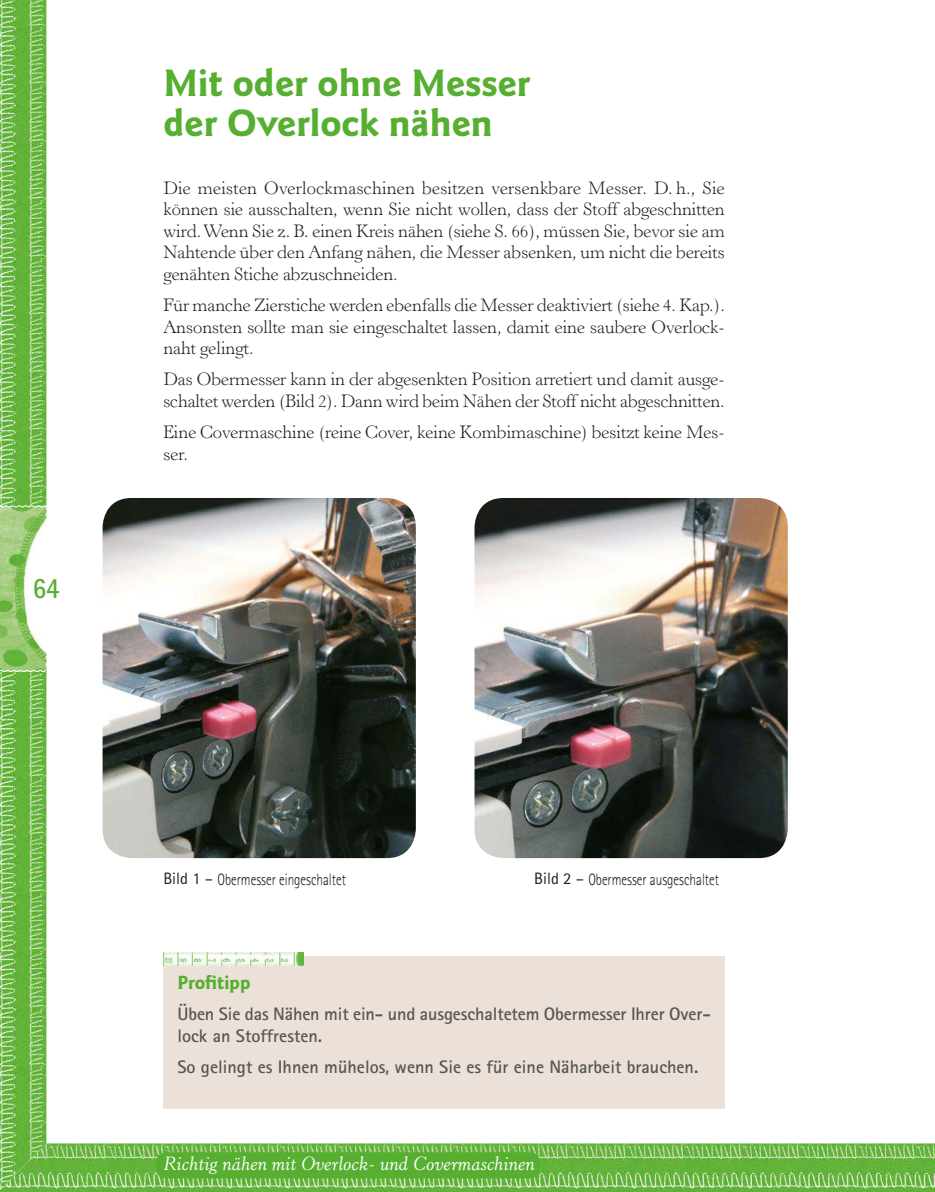
<style>
.page{position:relative;width:935px;height:1192px;background:#fff}
.page>*{position:absolute;margin:0;border:0;box-sizing:border-box;transform-origin:0 0}
.t1{font:700 39.6px/39.6px "Goudy Sans";color:#56af31}
.t2{font:700 29.7px "Rotis Sans Serif";color:#56af31;scale:.85 1}
.t3{font:700 19.8px "Goudy Sans";color:#56af31}
.t4{font:italic 18.9px "Horley Old Style";color:#fff}
.t5{font:300 18.15px/21.5px "Horley Old Style";color:#1d1d1b;text-align:justify}
.t6{font:700 18.15px/21.5px "Rotis Sans Serif";color:#575756}
.t7{font:300 16.5px "Rotis Sans Serif";color:#1d1d1b;scale:.8 1}
.s1{font-weight:400}
</style>
<div class="page">
<img style="left:46px;top:1143px;width:889px;height:49px">
<img style="left:0;top:0;width:46px;height:1192px">
<svg style="left:0;top:505px;width:47px;height:167px"></svg>
<div style="left:156px;top:1152px;width:384px;height:26px;background:#56af31;border-radius:10px"></div>
<img style="left:103px;top:498px;width:313px;height:360px;border-radius:29px">
<img style="left:474px;top:498px;width:314px;height:360px;border-radius:29px">
<div style="left:163px;top:956px;width:562px;height:153px;background:#ebe1d9"></div>
<img style="left:163px;top:953px;width:140px;height:13px">
<h2 class="t2" style="left:33px;top:577px;width:33px">64</h2>
<h1 class="t1" style="left:163px;top:66px;width:368px">Mit oder ohne Messer der Overlock nähen</h1>
<p class="t5" style="left:163px;top:179px;width:563px">Die meisten Overlockmaschinen besitzen versenkbare Messer. D. h., Sie können sie ausschalten, wenn Sie nicht wollen, dass der Stoff abgeschnitten wird. Wenn Sie z. B. einen Kreis nähen (siehe S. 66), müssen Sie, bevor sie am Nahtende über den Anfang nähen, die Messer absenken, um nicht die bereits genähten Stiche abzuschneiden.</p>
<p class="t5" style="left:163px;top:296px;width:563px">Für manche Zierstiche werden ebenfalls die Messer deaktiviert (siehe 4. Kap.).<br>Ansonsten sollte man sie eingeschaltet lassen, damit eine saubere Overlock&shy;naht gelingt.</p>
<p class="t5" style="left:163px;top:370px;width:563px">Das Obermesser kann in der abgesenkten Position arretiert und damit ausge&shy;schaltet werden (Bild 2). Dann wird beim Nähen der Stoff nicht abgeschnitten.</p>
<p class="t5" style="left:163px;top:423px;width:563px">Eine Covermaschine (reine Cover, keine Kombimaschine) besitzt keine Mes&shy;ser.</p>
<p class="t7" style="left:163px;top:873px;width:229px"><span class="s1">Bild 1 –</span> Obermesser eingeschaltet</p>
<p class="t7" style="left:534px;top:873px;width:232px"><span class="s1">Bild 2 –</span> Obermesser ausgeschaltet</p>
<p class="t3" style="left:177px;top:975px;width:75px">Profitipp</p>
<p class="t6" style="left:177px;top:1005px;width:535px">Üben Sie das Nähen mit ein- und ausgeschaltetem Obermesser Ihrer Over&shy;lock an Stoffresten.</p>
<p class="t6" style="left:177px;top:1058px;width:522px">So gelingt es Ihnen mühelos, wenn Sie es für eine Näharbeit brauchen.</p>
<p class="t4" style="left:163px;top:1156px;width:373px">Richtig nähen mit Overlock- und Covermaschinen</p>
</div>
